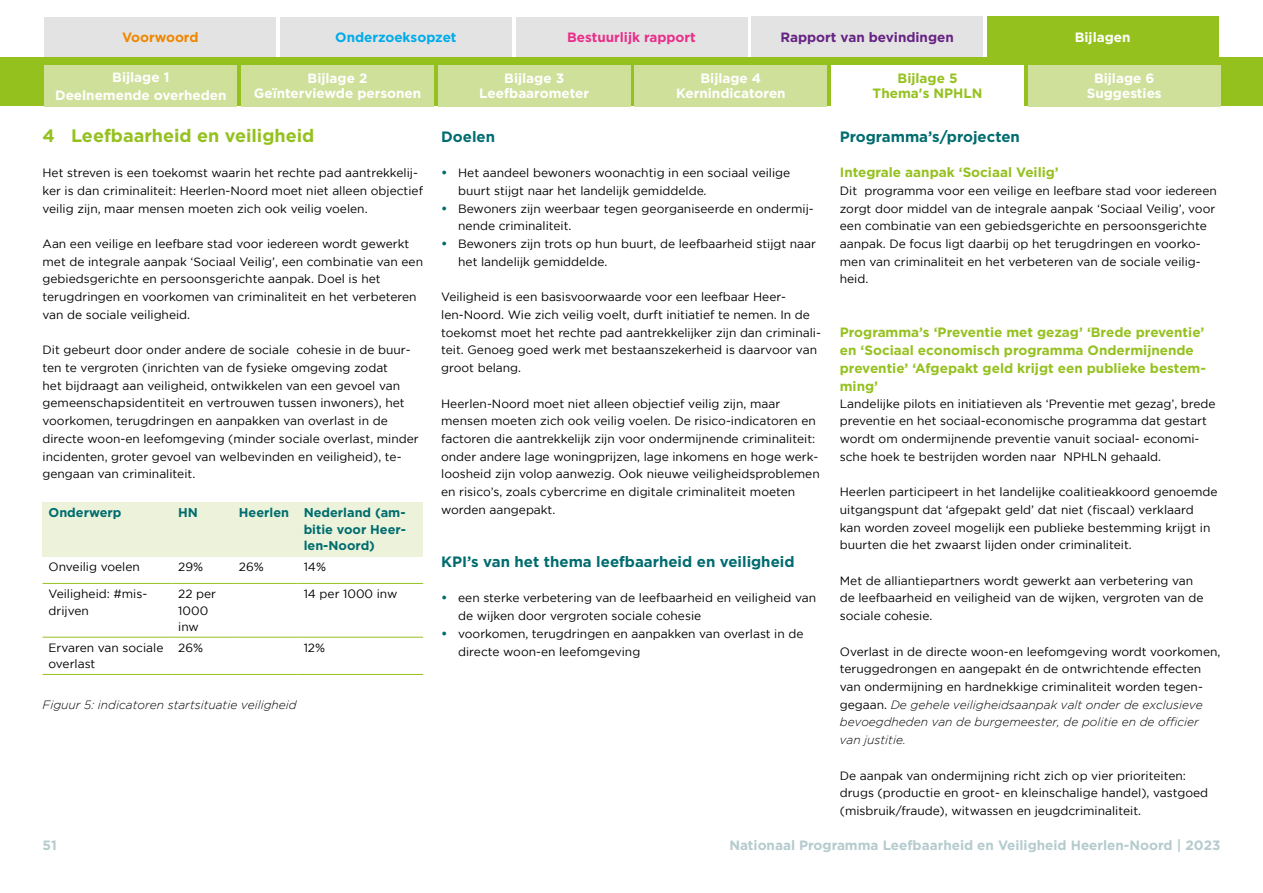
<style>
.page{position:relative;width:1263px;height:893px;background:#fff}
.page>*{position:absolute;margin:0;border:0;box-sizing:border-box;transform-origin:0 0}
.t1{font:700 18px "Gotham";color:#95c11f}
.t2{font:700 15px "Gotham";color:#006c6f}
.t3{font:700 13.5px/18px "Gotham";color:#95c11f;text-align:center}
.t4{font:700 13.5px/15px "Gotham";color:#fff;text-align:center}
.t5{font:700 13.5px "Gotham";color:#b5cbce}
.t6{font:700 13.5px "Gotham";color:#662383}
.t7{font:700 13.5px "Gotham";color:#e8308a}
.t8{font:700 13.5px "Gotham";color:#00ace9}
.t9{font:700 13.5px "Gotham";color:#f18700}
.t10{font:700 12.75px "Gotham";color:#006c6f}
.t11{font:12px/17.7px "Gotham";color:#000}
.t12{font:italic 300 12px "Gotham";color:#000}
.s1{font-weight:700;font-size:12.75px;color:#006c6f}
.s2{font-weight:300;font-style:italic}
</style>
<div class="page">
<div style="left:45px;top:17px;width:231px;height:41px;background:#e3e3e3"></div>
<div style="left:280px;top:17px;width:232px;height:41px;background:#e3e3e3"></div>
<div style="left:516px;top:17px;width:231px;height:41px;background:#e3e3e3"></div>
<div style="left:751px;top:17px;width:232px;height:41px;background:#e3e3e3"></div>
<div style="left:0;top:57px;width:1263px;height:49px;background:#95c11f"></div>
<hr style="left:43px;top:674px;width:129px;height:1px;background:#95c11f">
<hr style="left:172px;top:674px;width:61px;height:1px;background:#95c11f">
<hr style="left:233px;top:674px;width:65px;height:1px;background:#95c11f">
<hr style="left:298px;top:674px;width:125px;height:1px;background:#95c11f">
<hr style="left:43px;top:637px;width:129px;height:1px;background:#95c11f">
<hr style="left:172px;top:637px;width:61px;height:1px;background:#95c11f">
<hr style="left:233px;top:637px;width:65px;height:1px;background:#95c11f">
<hr style="left:298px;top:637px;width:125px;height:1px;background:#95c11f">
<hr style="left:43px;top:583px;width:129px;height:1px;background:#95c11f">
<hr style="left:172px;top:583px;width:61px;height:1px;background:#95c11f">
<hr style="left:233px;top:583px;width:65px;height:1px;background:#95c11f">
<hr style="left:298px;top:583px;width:125px;height:1px;background:#95c11f">
<div style="left:298px;top:502px;width:125px;height:54px;background:#ecf3da"></div>
<div style="left:233px;top:502px;width:65px;height:54px;background:#ecf3da"></div>
<div style="left:172px;top:502px;width:61px;height:54px;background:#ecf3da"></div>
<div style="left:43px;top:502px;width:129px;height:54px;background:#ecf3da"></div>
<div style="left:45px;top:65px;width:192px;height:41px;background:#cfe09b"></div>
<div style="left:241px;top:65px;width:193px;height:41px;background:#cfe09b"></div>
<div style="left:438px;top:65px;width:192px;height:41px;background:#cfe09b"></div>
<div style="left:635px;top:65px;width:192px;height:41px;background:#cfe09b"></div>
<div style="left:1028px;top:65px;width:192px;height:41px;background:#cfe09b"></div>
<div style="left:987px;top:17px;width:231px;height:41px;background:#95c11f"></div>
<div style="left:831px;top:65px;width:193px;height:41px;background:#fff"></div>
<p class="t9" style="left:122px;top:30px;width:78px">Voorwoord</p>
<p class="t8" style="left:335px;top:30px;width:123px">Onderzoeksopzet</p>
<p class="t7" style="left:567px;top:30px;width:130px">Bestuurlijk rapport</p>
<p class="t6" style="left:780px;top:30px;width:175px">Rapport van bevindingen</p>
<p class="t4" style="left:55px;top:68px;width:173px;line-height:18px">Bijlage 1<br>Deelnemende overheden</p>
<p class="t4" style="left:254px;top:71px;width:169px">Bijlage 2<br>Geïnterviewde personen</p>
<p class="t4" style="left:479px;top:71px;width:111px">Bijlage 3<br>Leefbaarometer</p>
<p class="t4" style="left:676px;top:71px;width:111px">Bijlage 4<br>Kernindicatoren</p>
<p class="t4" style="left:1087px;top:71px;width:76px">Bijlage 6<br>Suggesties</p>
<p class="t4" style="left:1075px;top:30px;width:57px">Bijlagen</p>
<p class="t3" style="left:873px;top:71px;width:111px;line-height:15px">Bijlage 5<br>Thema's NPHLN</p>
<p class="t1" style="left:43px;top:125px;width:273px">4 Leefbaarheid en veiligheid</p>
<p class="t11" style="left:43px;top:164px;width:382px">Het streven is een toekomst waarin het rechte pad aantrekkelij&shy;ker is dan criminaliteit: Heerlen-Noord moet niet alleen objectief veilig zijn, maar mensen moeten zich ook veilig voelen.</p>
<p class="t11" style="left:43px;top:235px;width:382px">Aan een veilige en leefbare stad voor iedereen wordt gewerkt met de integrale aanpak ‘Sociaal Veilig’, een combinatie van een gebiedsgerichte en persoonsgerichte aanpak. Doel is het terugdringen en voorkomen van criminaliteit en het verbeteren van de sociale veiligheid.</p>
<p class="t11" style="left:43px;top:341px;width:378px">Dit gebeurt door onder andere de sociale cohesie in de buur&shy;ten te vergroten (inrichten van de fysieke omgeving zodat<br>het bijdraagt aan veiligheid, ontwikkelen van een gevoel van gemeenschapsidentiteit en vertrouwen tussen inwoners), het voorkomen, terugdringen en aanpakken van overlast in de directe woon-en leefomgeving (minder sociale overlast, minder incidenten, groter gevoel van welbevinden en veiligheid), te&shy;gengaan van criminaliteit.</p>
<p class="t10" style="left:49px;top:505px;width:74px">Onderwerp</p>
<p class="t10" style="left:178px;top:505px;width:21px">HN</p>
<p class="t10" style="left:239px;top:505px;width:52px">Heerlen</p>
<p class="t10" style="left:304px;top:505px;width:103px">Nederland (am-</p>
<p class="t10" style="left:304px;top:522px;width:104px">bitie voor Heer-</p>
<p class="t10" style="left:304px;top:538px;width:73px">len-Noord)</p>
<p class="t11" style="left:49px;top:558px;width:93px">Onveilig voelen</p>
<p class="t11" style="left:178px;top:558px;width:26px">29%</p>
<p class="t11" style="left:239px;top:558px;width:26px">26%</p>
<p class="t11" style="left:304px;top:558px;width:24px">14%</p>
<p class="t11" style="left:49px;top:585px;width:100px">Veiligheid: #mis-</p>
<p class="t11" style="left:178px;top:585px;width:39px">22 per</p>
<p class="t11" style="left:304px;top:585px;width:95px">14 per 1000 inw</p>
<p class="t11" style="left:49px;top:601px;width:42px">drijven</p>
<p class="t11" style="left:178px;top:601px;width:32px">1000</p>
<p class="t11" style="left:178px;top:618px;width:22px">inw</p>
<p class="t11" style="left:49px;top:639px;width:156px">Ervaren van sociale 26%</p>
<p class="t11" style="left:304px;top:639px;width:23px">12%</p>
<p class="t11" style="left:49px;top:655px;width:48px">overlast</p>
<p class="t12" style="left:43px;top:698px;width:256px">Figuur 5: indicatoren startsituatie veiligheid</p>
<p class="t2" style="left:441px;top:128px;width:55px">Doelen</p>
<p class="t11" style="left:458px;top:164px;width:334px;text-indent:-17px"><span class="s1">•</span> Het aandeel bewoners woonachtig in een sociaal veilige buurt stijgt naar het landelijk gemiddelde.</p>
<p class="t11" style="left:458px;top:199px;width:357px;text-indent:-17px"><span class="s1">•</span> Bewoners zijn weerbaar tegen georganiseerde en ondermij&shy;nende criminaliteit.</p>
<p class="t11" style="left:458px;top:235px;width:359px;text-indent:-17px"><span class="s1">•</span> Bewoners zijn trots op hun buurt, de leefbaarheid stijgt naar het landelijk gemiddelde.</p>
<p class="t11" style="left:441px;top:288px;width:381px">Veiligheid is een basisvoorwaarde voor een leefbaar Heer&shy;len-Noord. Wie zich veilig voelt, durft initiatief te nemen. In de toekomst moet het rechte pad aantrekkelijker zijn dan criminali&shy;teit. Genoeg goed werk met bestaanszekerheid is daarvoor van groot belang.</p>
<p class="t11" style="left:441px;top:394px;width:380px">Heerlen-Noord moet niet alleen objectief veilig zijn, maar mensen moeten zich ook veilig voelen. De risico-indicatoren en factoren die aantrekkelijk zijn voor ondermijnende criminaliteit: onder andere lage woningprijzen, lage inkomens en hoge werk&shy;loosheid zijn volop aanwezig. Ook nieuwe veiligheidsproblemen en risico’s, zoals cybercrime en digitale criminaliteit moeten worden aangepakt.</p>
<p class="t2" style="left:441px;top:553px;width:355px">KPI’s van het thema leefbaarheid en veiligheid</p>
<p class="t11" style="left:458px;top:589px;width:360px;text-indent:-17px"><span class="s1">•</span> een sterke verbetering van de leefbaarheid en veiligheid van de wijken door vergroten sociale cohesie</p>
<p class="t11" style="left:458px;top:625px;width:347px;text-indent:-17px"><span class="s1">•</span> voorkomen, terugdringen en aanpakken van overlast in de directe woon-en leefomgeving</p>
<p class="t2" style="left:840px;top:128px;width:182px">Programma’s/projecten</p>
<p class="t3" style="left:840px;top:163px;width:220px">Integrale aanpak ‘Sociaal Veilig’</p>
<p class="t11" style="left:840px;top:182px;width:378px">Dit programma voor een veilige en leefbare stad voor iedereen zorgt door middel van de integrale aanpak ‘Sociaal Veilig’, voor een combinatie van een gebiedsgerichte en persoonsgerichte aanpak. De focus ligt daarbij op het terugdringen en voorko&shy;men van criminaliteit en het verbeteren van de sociale veilig&shy;heid.</p>
<p class="t3" style="left:840px;top:322px;width:368px;text-align:left">Programma’s ‘Preventie met gezag’ ‘Brede preventie’ en ‘Sociaal economisch programma Ondermijnende preventie’ ‘Afgepakt geld krijgt een publieke bestem&shy;ming’</p>
<p class="t11" style="left:840px;top:394px;width:377px">Landelijke pilots en initiatieven als ‘Preventie met gezag’, brede preventie en het sociaal-economische programma dat gestart wordt om ondermijnende preventie vanuit sociaal- economi&shy;sche hoek te bestrijden worden naar NPHLN gehaald.</p>
<p class="t11" style="left:840px;top:483px;width:379px">Heerlen participeert in het landelijke coalitieakkoord genoemde uitgangspunt dat ‘afgepakt geld’ dat niet (fiscaal) verklaard kan worden zoveel mogelijk een publieke bestemming krijgt in buurten die het zwaarst lijden onder criminaliteit.</p>
<p class="t11" style="left:840px;top:571px;width:365px">Met de alliantiepartners wordt gewerkt aan verbetering van de leefbaarheid en veiligheid van de wijken, vergroten van de sociale cohesie.</p>
<p class="t11" style="left:840px;top:642px;width:382px">Overlast in de directe woon-en leefomgeving wordt voorkomen, teruggedrongen en aangepakt én de ontwrichtende effecten van ondermijning en hardnekkige criminaliteit worden tegen&shy;gegaan. <span class="s2">De gehele veiligheidsaanpak valt onder de exclusieve</span></p>
<p class="t12" style="left:840px;top:716px;width:361px">bevoegdheden van de burgemeester, de politie en de officier</p>
<p class="t12" style="left:840px;top:733px;width:67px">van justitie.</p>
<p class="t11" style="left:840px;top:766px;width:370px">De aanpak van ondermijning richt zich op vier prioriteiten: drugs (productie en groot- en kleinschalige handel), vastgoed (misbruik/fraude), witwassen en jeugdcriminaliteit.</p>
<p class="t5" style="left:43px;top:838px;width:16px">51</p>
<p class="t5" style="left:729px;top:838px;width:493px">Nationaal Programma Leefbaarheid en Veiligheid Heerlen-Noord | 2023</p>
</div>
